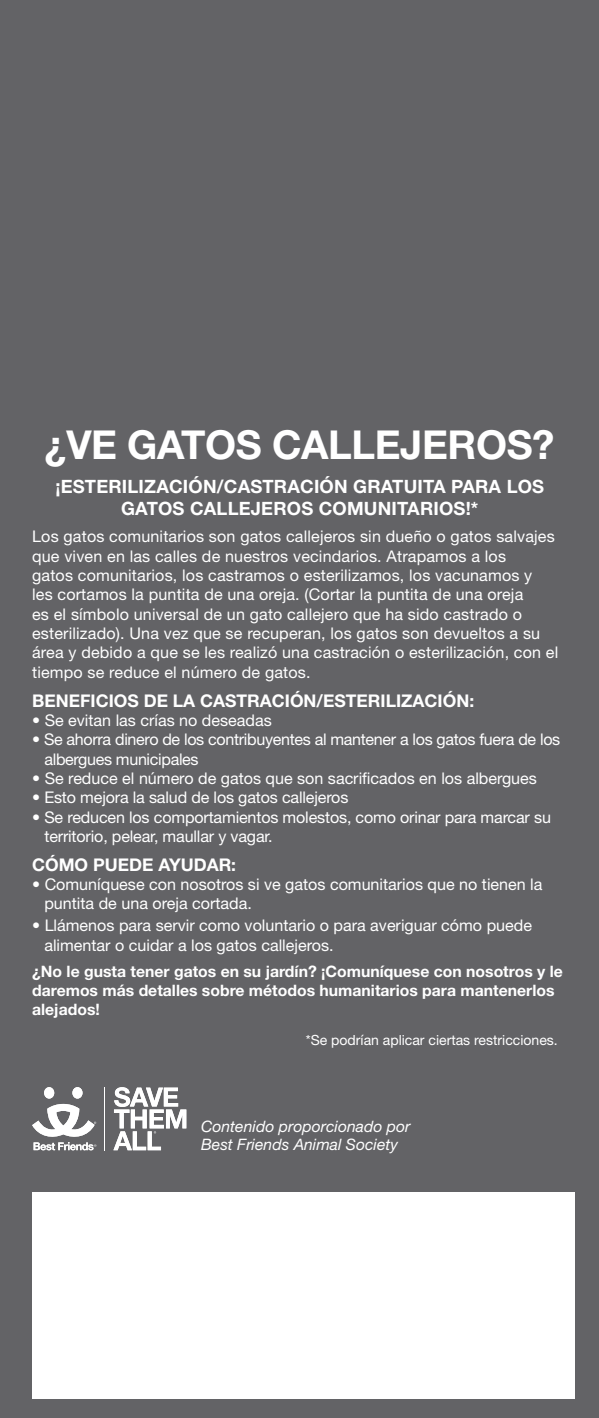
<style>
.page{position:relative;width:599px;height:1418px;background:#fff}
.page>*{position:absolute;margin:0;border:0;box-sizing:border-box;transform-origin:0 0}
.t1{font:700 39.9px "Helvetica Neue LT Std";letter-spacing:-.01em;color:#fff}
.t2{font:700 18.38px/22.1px "Helvetica Neue LT Std";letter-spacing:.01em;color:#fff;text-align:center}
.t3{font:700 17.5px "Helvetica Neue LT Std";color:#fff}
.t4{font:16.1px/19.2px "Helvetica Neue LT Std";color:#fff}
.t5{font:16.1px/19.2px "Helvetica Neue LT Std";letter-spacing:-.02em;color:#fff}
.t6{font:700 15.75px/18.9px "Helvetica Neue LT Std";color:#fff}
.t7{font:italic 15.75px/17.5px "Helvetica Neue LT Std";color:#fff}
.t8{font:14px "Helvetica Neue LT Std";color:#fff}
</style>
<div class="page">
<div style="left:0;top:0;width:598px;height:1418px;background:#636366"></div>
<hr style="left:104px;top:1087px;width:1px;height:63px;background:#fff">
<div style="left:44px;top:1087px;width:10px;height:11px;background:#fff;border-radius:50%"></div>
<div style="left:72px;top:1087px;width:10px;height:11px;background:#fff;border-radius:50%"></div>
<svg style="left:32px;top:1104px;width:64px;height:46px"></svg>
<svg style="left:113px;top:1087px;width:73px;height:63px"></svg>
<div style="left:32px;top:1191px;width:542px;height:207px;background:#fff"></div>
<h1 class="t1" style="left:45px;top:420px;width:511px">¿VE GATOS CALLEJEROS?</h1>
<p class="t2" style="left:55px;top:475px;width:490px">¡ESTERILIZACIÓN/CASTRACIÓN GRATUITA PARA LOS<br>GATOS CALLEJEROS COMUNITARIOS!*</p>
<p class="t4" style="left:32px;top:527px;width:527px">Los gatos comunitarios son gatos callejeros sin dueño o gatos salvajes que viven en las calles de nuestros vecindarios. Atrapamos a los<br>gatos comunitarios, los castramos o esterilizamos, los vacunamos y<br>les cortamos la puntita de una oreja. (Cortar la puntita de una oreja<br>es el símbolo universal de un gato callejero que ha sido castrado o esterilizado). Una vez que se recuperan, los gatos son devueltos a su área y debido a que se les realizó una castración o esterilización, con el tiempo se reduce el número de gatos.</p>
<p class="t3" style="left:32px;top:689px;width:443px">BENEFICIOS DE LA CASTRACIÓN/ESTERILIZACIÓN:</p>
<p class="t4" style="left:32px;top:710px;width:241px">• Se evitan las crías no deseadas</p>
<p class="t5" style="left:44px;top:729px;width:517px;text-indent:-12px">• Se ahorra dinero de los contribuyentes al mantener a los gatos fuera de los albergues municipales</p>
<p class="t4" style="left:32px;top:768px;width:506px">• Se reduce el número de gatos que son sacrificados en los albergues</p>
<p class="t4" style="left:32px;top:787px;width:317px">• Esto mejora la salud de los gatos callejeros</p>
<p class="t4" style="left:44px;top:807px;width:508px;text-indent:-12px">• Se reducen los comportamientos molestos, como orinar para marcar su territorio, pelear, maullar y vagar.</p>
<p class="t3" style="left:32px;top:853px;width:205px">CÓMO PUEDE AYUDAR:</p>
<p class="t4" style="left:44px;top:874px;width:499px;text-indent:-12px">• Comuníquese con nosotros si ve gatos comunitarios que no tienen la puntita de una oreja cortada.</p>
<p class="t4" style="left:44px;top:915px;width:489px;text-indent:-12px">• Llámenos para servir como voluntario o para averiguar cómo puede alimentar o cuidar a los gatos callejeros.</p>
<p class="t6" style="left:32px;top:962px;width:532px">¿No le gusta tener gatos en su jardín? ¡Comuníquese con nosotros y le daremos más detalles sobre métodos humanitarios para mantenerlos alejados!</p>
<p class="t8" style="left:306px;top:1032px;width:253px">*Se podrían aplicar ciertas restricciones.</p>
<p class="t7" style="left:201px;top:1117px;width:211px">Contenido proporcionado por<br>Best Friends Animal Society</p>
</div>
